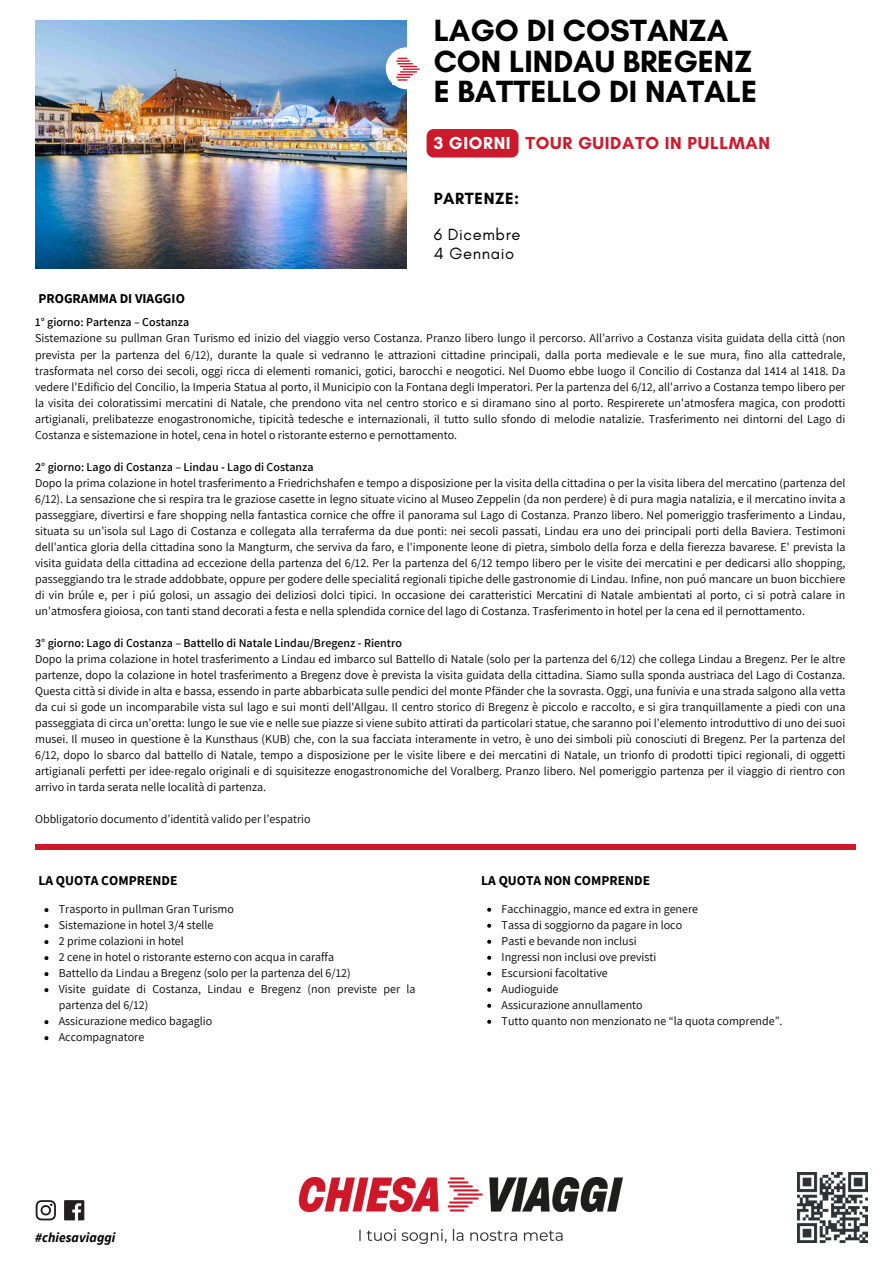
<style>
.page{position:relative;width:894px;height:1264px;background:#fff}
.page>*{position:absolute;margin:0;border:0;box-sizing:border-box;transform-origin:0 0}
.t1{font:700 31.2px/30.3px "Glacial Indifference";color:#000}
.t2{font:700 17.7px "Glacial Indifference";letter-spacing:.035em;color:#ce192c}
.t3{font:700 17.7px "Glacial Indifference";letter-spacing:.035em;color:#fff}
.t4{font:16.5px/19.2px "Glacial Indifference";letter-spacing:.035em;color:#000}
.t5{font:700 16.5px "Glacial Indifference";letter-spacing:.035em;color:#000}
.t6{font:700 13.5px "Source Sans Pro";color:#000}
.t7{font:italic 700 13.5px "Source Sans Pro";letter-spacing:.005em;color:#000}
.t8{font:12px/16px "Assistant";color:#000;text-align:justify}
.t9{font:600 12px "Assistant";color:#000}
</style>
<div class="page">
<div style="left:35px;top:844px;width:820px;height:5px;background:#ce192c"></div>
<img style="left:35px;top:21px;width:371px;height:247px">
<div style="left:386px;top:47px;width:42px;height:42px;background:#fff;border-radius:50%"></div>
<img style="left:392px;top:57px;width:28px;height:27px">
<img style="left:298px;top:1177px;width:324px;height:65px">
<img style="left:797px;top:1172px;width:70px;height:70px">
<img style="left:35px;top:1200px;width:50px;height:21px">
<svg style="left:44px;top:908px;width:4px;height:4px"></svg>
<svg style="left:44px;top:924px;width:4px;height:4px"></svg>
<svg style="left:44px;top:940px;width:4px;height:4px"></svg>
<svg style="left:44px;top:956px;width:4px;height:4px"></svg>
<svg style="left:44px;top:972px;width:4px;height:4px"></svg>
<svg style="left:44px;top:988px;width:4px;height:4px"></svg>
<svg style="left:44px;top:1020px;width:4px;height:4px"></svg>
<svg style="left:44px;top:1036px;width:4px;height:4px"></svg>
<svg style="left:487px;top:907px;width:4px;height:4px"></svg>
<svg style="left:487px;top:923px;width:4px;height:4px"></svg>
<svg style="left:487px;top:939px;width:4px;height:4px"></svg>
<svg style="left:487px;top:955px;width:4px;height:4px"></svg>
<svg style="left:487px;top:971px;width:4px;height:4px"></svg>
<svg style="left:487px;top:987px;width:4px;height:4px"></svg>
<svg style="left:487px;top:1003px;width:4px;height:4px"></svg>
<svg style="left:487px;top:1019px;width:4px;height:4px"></svg>
<div style="left:426px;top:129px;width:92px;height:28px;background:#ce192c"></div>
<p class="t1" style="left:433px;top:15px;width:325px">LAGO DI COSTANZA<br>CON LINDAU BREGENZ<br>E BATTELLO DI NATALE</p>
<p class="t3" style="left:433px;top:133px;width:79px">3 GIORNI</p>
<p class="t2" style="left:525px;top:133px;width:246px">TOUR GUIDATO IN PULLMAN</p>
<p class="t6" style="left:38px;top:290px;width:148px">PROGRAMMA DI VIAGGIO</p>
<p class="t5" style="left:433px;top:188px;width:87px">PARTENZE:</p>
<p class="t4" style="left:433px;top:224px;width:88px">6 Dicembre<br>4 Gennaio</p>
<h2 class="t9" style="left:35px;top:314px;width:155px">1° giorno: Partenza – Costanza</h2>
<h2 class="t8" style="left:35px;top:330px;width:811px">Sistemazione su pullman Gran Turismo ed inizio del viaggio verso Costanza. Pranzo libero lungo il percorso. All’arrivo a Costanza visita guidata della città (non prevista per la partenza del 6/12), durante la quale si vedranno le attrazioni cittadine principali, dalla porta medievale e le sue mura, fino alla cattedrale, trasformata nel corso dei secoli, oggi ricca di elementi romanici, gotici, barocchi e neogotici. Nel Duomo ebbe luogo il Concilio di Costanza dal 1414 al 1418. Da vedere l'Edificio del Concilio, la Imperia Statua al porto, il Municipio con la Fontana degli Imperatori. Per la partenza del 6/12, all'arrivo a Costanza tempo libero per la visita dei coloratissimi mercatini di Natale, che prendono vita nel centro storico e si diramano sino al porto. Respirerete un'atmosfera magica, con prodotti artigianali, prelibatezze enogastronomiche, tipicità tedesche e internazionali, il tutto sullo sfondo di melodie natalizie. Trasferimento nei dintorni del Lago di Costanza e sistemazione in hotel, cena in hotel o ristorante esterno e pernottamento.</h2>
<h4 class="t9" style="left:35px;top:458px;width:280px">2° giorno: Lago di Costanza – Lindau - Lago di Costanza</h4>
<p class="t8" style="left:35px;top:474px;width:811px">Dopo la prima colazione in hotel trasferimento a Friedrichshafen e tempo a disposizione per la visita della cittadina o per la visita libera del mercatino (partenza del 6/12). La sensazione che si respira tra le graziose casette in legno situate vicino al Museo Zeppelin (da non perdere) è di pura magia natalizia, e il mercatino invita a passeggiare, divertirsi e fare shopping nella fantastica cornice che offre il panorama sul Lago di Costanza. Pranzo libero. Nel pomeriggio trasferimento a Lindau, situata su un'isola sul Lago di Costanza e collegata alla terraferma da due ponti: nei secoli passati, Lindau era uno dei principali porti della Baviera. Testimoni dell'antica gloria della cittadina sono la Mangturm, che serviva da faro, e l'imponente leone di pietra, simbolo della forza e della fierezza bavarese. E' prevista la visita guidata della cittadina ad eccezione della partenza del 6/12. Per la partenza del 6/12 tempo libero per le visite dei mercatini e per dedicarsi allo shopping, passeggiando tra le strade addobbate, oppure per godere delle specialitá regionali tipiche delle gastronomie di Lindau. Infine, non puó mancare un buon bicchiere di vin brúle e, per i piú golosi, un assagio dei deliziosi dolci tipici. In occasione dei caratteristici Mercatini di Natale ambientati al porto, ci si potrà calare in un'atmosfera gioiosa, con tanti stand decorati a festa e nella splendida cornice del lago di Costanza. Trasferimento in hotel per la cena ed il pernottamento.</p>
<p class="t9" style="left:35px;top:634px;width:368px">3° giorno: Lago di Costanza – Battello di Natale Lindau/Bregenz - Rientro</p>
<p class="t8" style="left:35px;top:650px;width:811px">Dopo la prima colazione in hotel trasferimento a Lindau ed imbarco sul Battello di Natale (solo per la partenza del 6/12) che collega Lindau a Bregenz. Per le altre partenze, dopo la colazione in hotel trasferimento a Bregenz dove è prevista la visita guidata della cittadina. Siamo sulla sponda austriaca del Lago di Costanza.<br>Questa città si divide in alta e bassa, essendo in parte abbarbicata sulle pendici del monte Pfänder che la sovrasta. Oggi, una funivia e una strada salgono alla vetta da cui si gode un incomparabile vista sul lago e sui monti dell'Allgau. Il centro storico di Bregenz è piccolo e raccolto, e si gira tranquillamente a piedi con una passeggiata di circa un’oretta: lungo le sue vie e nelle sue piazze si viene subito attirati da particolari statue, che saranno poi l’elemento introduttivo di uno dei suoi musei. Il museo in questione è la Kunsthaus (KUB) che, con la sua facciata interamente in vetro, è uno dei simboli più conosciuti di Bregenz. Per la partenza del 6/12, dopo lo sbarco dal battello di Natale, tempo a disposizione per le visite libere e dei mercatini di Natale, un trionfo di prodotti tipici regionali, di oggetti artigianali perfetti per idee-regalo originali e di squisitezze enogastronomiche del Voralberg. Pranzo libero. Nel pomeriggio partenza per il viaggio di rientro con arrivo in tarda serata nelle località di partenza.</p>
<p class="t8" style="left:35px;top:810px;width:277px">Obbligatorio documento d’identità valido per l’espatrio</p>
<p class="t6" style="left:38px;top:871px;width:140px">LA QUOTA COMPRENDE</p>
<p class="t6" style="left:481px;top:871px;width:170px">LA QUOTA NON COMPRENDE</p>
<p class="t8" style="left:59px;top:900px;width:176px">Trasporto in pullman Gran Turismo</p>
<p class="t8" style="left:59px;top:916px;width:156px">Sistemazione in hotel 3/4 stelle</p>
<p class="t8" style="left:59px;top:932px;width:126px">2 prime colazioni in hotel</p>
<h4 class="t8" style="left:59px;top:948px;width:276px">2 cene in hotel o ristorante esterno con acqua in caraffa</h4>
<h4 class="t8" style="left:59px;top:964px;width:293px">Battello da Lindau a Bregenz (solo per la partenza del 6/12)</h4>
<p class="t8" style="left:59px;top:980px;width:358px">Visite guidate di Costanza, Lindau e Bregenz (non previste per la partenza del 6/12)</p>
<p class="t8" style="left:59px;top:1012px;width:155px">Assicurazione medico bagaglio</p>
<p class="t8" style="left:59px;top:1028px;width:87px">Accompagnatore</p>
<h5 class="t7" style="left:35px;top:1228px;width:82px">#chiesaviaggi</h5>
<p class="t8" style="left:501px;top:900px;width:198px">Facchinaggio, mance ed extra in genere</p>
<p class="t8" style="left:501px;top:916px;width:182px">Tassa di soggiorno da pagare in loco</p>
<p class="t8" style="left:501px;top:932px;width:136px">Pasti e bevande non inclusi</p>
<p class="t8" style="left:501px;top:948px;width:156px">Ingressi non inclusi ove previsti</p>
<p class="t8" style="left:501px;top:964px;width:108px">Escursioni facoltative</p>
<p class="t8" style="left:501px;top:980px;width:58px">Audioguide</p>
<p class="t8" style="left:501px;top:996px;width:142px">Assicurazione annullamento</p>
<p class="t8" style="left:501px;top:1012px;width:282px">Tutto quanto non menzionato ne “la quota comprende”.</p>
</div>
